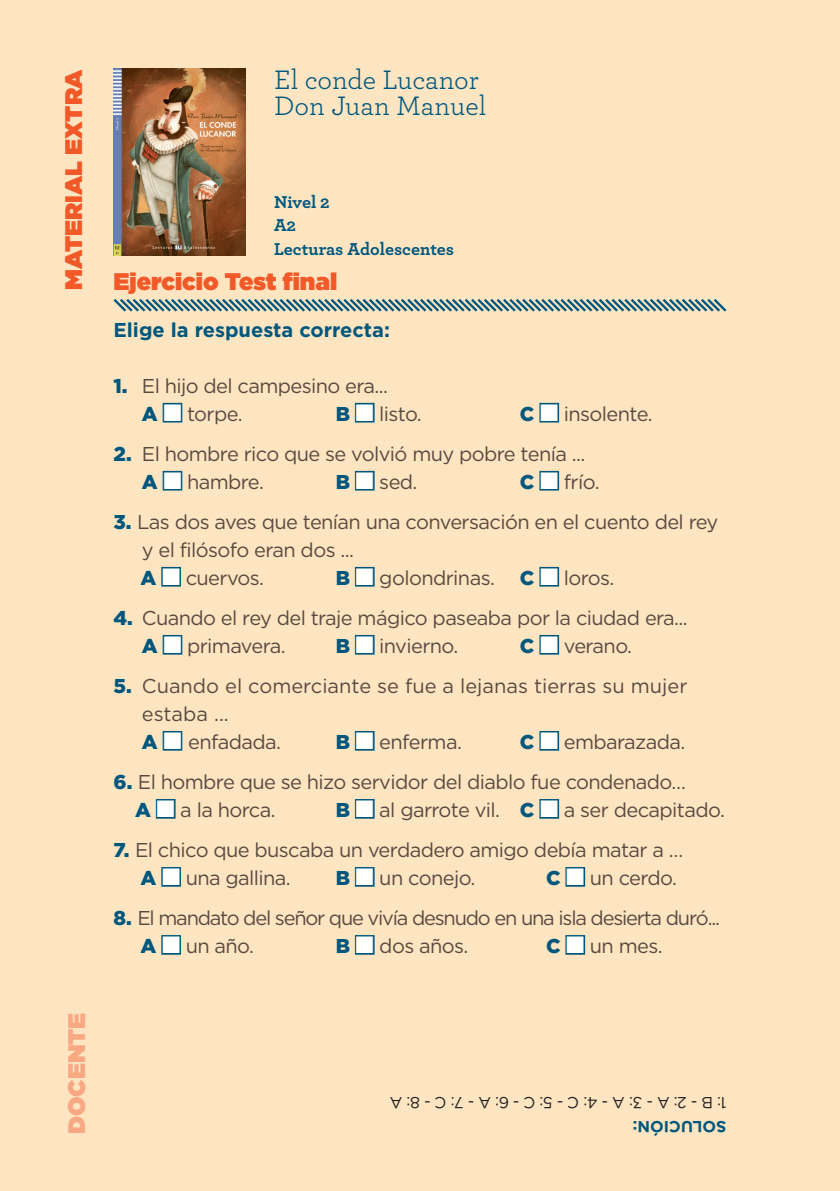
<style>
.page{position:relative;width:840px;height:1191px;background:#fff}
.page>*{position:absolute;margin:0;border:0;box-sizing:border-box;transform-origin:0 0}
.t1{font:28px/25.6px "Archer";color:#00577e}
.t2{font:900 24px "Gotham HTF";color:#f15929}
.t3{font:900 24px "Gotham HTF";color:#f8a983}
.t4{font:20px/28px "Gotham HTF";letter-spacing:-.03em;color:#594a41}
.t5{font:20px/28px "Gotham HTF";color:#594a41}
.t6{font:20px/28px "Gotham HTF";letter-spacing:-.06em;color:#594a41}
.t7{font:700 20px "Gotham HTF";color:#00577e}
.t8{font:700 18px/23.6px "Archer";color:#00577e}
.t9{font:16px "Gotham HTF";color:#231f20}
.t10{font:700 16px "Gotham HTF";color:#00577e}
.s1{font-weight:900;color:#00577e}
.s2{color:#fff}
</style>
<div class="page">
<div style="left:0;top:0;width:839px;height:1191px;background:#fee5c1"></div>
<svg style="left:113px;top:299px;width:614px;height:13px"></svg>
<div style="left:162px;top:403px;width:20px;height:19px;border:3px solid #00577e"></div>
<div style="left:355px;top:403px;width:19px;height:19px;border:3px solid #00577e"></div>
<div style="left:539px;top:403px;width:19px;height:19px;border:3px solid #00577e"></div>
<div style="left:162px;top:471px;width:20px;height:19px;border:3px solid #00577e"></div>
<div style="left:355px;top:471px;width:19px;height:19px;border:3px solid #00577e"></div>
<div style="left:539px;top:471px;width:19px;height:19px;border:3px solid #00577e"></div>
<div style="left:161px;top:567px;width:20px;height:19px;border:3px solid #00577e"></div>
<div style="left:355px;top:567px;width:19px;height:19px;border:3px solid #00577e"></div>
<div style="left:539px;top:567px;width:19px;height:19px;border:3px solid #00577e"></div>
<div style="left:162px;top:635px;width:20px;height:19px;border:3px solid #00577e"></div>
<div style="left:355px;top:635px;width:19px;height:19px;border:3px solid #00577e"></div>
<div style="left:539px;top:635px;width:19px;height:19px;border:3px solid #00577e"></div>
<div style="left:162px;top:731px;width:20px;height:19px;border:3px solid #00577e"></div>
<div style="left:355px;top:731px;width:19px;height:19px;border:3px solid #00577e"></div>
<div style="left:539px;top:731px;width:19px;height:19px;border:3px solid #00577e"></div>
<div style="left:156px;top:799px;width:19px;height:19px;border:3px solid #00577e"></div>
<div style="left:355px;top:799px;width:19px;height:19px;border:3px solid #00577e"></div>
<div style="left:539px;top:799px;width:19px;height:19px;border:3px solid #00577e"></div>
<div style="left:161px;top:867px;width:20px;height:19px;border:3px solid #00577e"></div>
<div style="left:355px;top:867px;width:19px;height:19px;border:3px solid #00577e"></div>
<div style="left:565px;top:867px;width:19px;height:19px;border:3px solid #00577e"></div>
<div style="left:161px;top:935px;width:20px;height:19px;border:3px solid #00577e"></div>
<div style="left:355px;top:935px;width:19px;height:19px;border:3px solid #00577e"></div>
<div style="left:565px;top:935px;width:19px;height:19px;border:3px solid #00577e"></div>
<img style="left:113px;top:68px;width:132px;height:187px">
<p class="t2" style="left:60px;top:290px;width:222px;rotate:-90deg">MATERIAL EXTRA</p>
<p class="t3" style="left:63px;top:1134px;width:123px;rotate:-90deg">DOCENTE</p>
<h1 class="t1" style="left:274px;top:66px;width:214px">El conde Lucanor<br>Don Juan Manuel</h1>
<p class="t8" style="left:274px;top:189px;width:181px">Nivel 2<br>A2<br>Lecturas Adolescentes</p>
<p class="t2" style="left:113px;top:268px;width:225px">Ejercicio Test final</p>
<p class="t7" style="left:113px;top:318px;width:278px">Elige la respuesta correcta:</p>
<p class="t4" style="left:142px;top:372px;width:247px;text-indent:-28px"><span class="s1">1.</span> El hijo del campesino era...<br><span class="s1">A</span> <span class="s2">■</span> torpe.</p>
<p class="t4" style="left:335px;top:400px;width:87px"><span class="s1">B</span> <span class="s2">■</span> listo.</p>
<p class="t4" style="left:519px;top:400px;width:134px"><span class="s1">C</span> <span class="s2">■</span> insolente.</p>
<p class="t4" style="left:142px;top:440px;width:444px;text-indent:-28px"><span class="s1">2.</span> El hombre rico que se volvió muy pobre tenía ...<br><span class="s1">A</span> <span class="s2">■</span> hambre.</p>
<p class="t4" style="left:335px;top:468px;width:83px"><span class="s1">B</span> <span class="s2">■</span> sed.</p>
<p class="t4" style="left:519px;top:468px;width:81px"><span class="s1">C</span> <span class="s2">■</span> frío.</p>
<p class="t4" style="left:140px;top:508px;width:579px;text-indent:-27px"><span class="s1">3.</span> Las dos aves que tenían una conversación en el cuento del rey y el filósofo eran dos ...<br><span class="s1">A</span> <span class="s2">■</span> cuervos.</p>
<p class="t4" style="left:335px;top:564px;width:280px"><span class="s1">B</span> <span class="s2">■</span> golondrinas. <span class="s1">C</span> <span class="s2">■</span> loros.</p>
<p class="t4" style="left:142px;top:604px;width:547px;text-indent:-28px"><span class="s1">4.</span> Cuando el rey del traje mágico paseaba por la ciudad era...<br><span class="s1">A</span> <span class="s2">■</span> primavera.</p>
<p class="t4" style="left:335px;top:632px;width:124px"><span class="s1">B</span> <span class="s2">■</span> invierno.</p>
<p class="t4" style="left:519px;top:632px;width:114px"><span class="s1">C</span> <span class="s2">■</span> verano.</p>
<p class="t5" style="left:142px;top:672px;width:546px;text-indent:-28px"><span class="s1">5.</span> Cuando el comerciante se fue a lejanas tierras su mujer estaba ...<br><span class="s1">A</span> <span class="s2">■</span> enfadada.</p>
<p class="t4" style="left:335px;top:728px;width:128px"><span class="s1">B</span> <span class="s2">■</span> enferma.</p>
<p class="t4" style="left:519px;top:728px;width:167px"><span class="s1">C</span> <span class="s2">■</span> embarazada.</p>
<p class="t4" style="left:135px;top:768px;width:552px;text-indent:-22px"><span class="s1">6.</span> El hombre que se hizo servidor del diablo fue condenado…<br><span class="s1">A</span> <span class="s2">■</span> a la horca.</p>
<p class="t4" style="left:335px;top:796px;width:390px"><span class="s1">B</span> <span class="s2">■</span> al garrote vil. <span class="s1">C</span> <span class="s2">■</span> a ser decapitado.</p>
<p class="t4" style="left:140px;top:836px;width:544px;text-indent:-27px"><span class="s1">7.</span> El chico que buscaba un verdadero amigo debía matar a …<br><span class="s1">A</span> <span class="s2">■</span> una gallina.</p>
<p class="t4" style="left:335px;top:864px;width:141px"><span class="s1">B</span> <span class="s2">■</span> un conejo.</p>
<p class="t4" style="left:545px;top:864px;width:132px"><span class="s1">C</span> <span class="s2">■</span> un cerdo.</p>
<p class="t6" style="left:140px;top:904px;width:580px;text-indent:-27px"><span class="s1">8.</span> El mandato del señor que vivía desnudo en una isla desierta duró...<br><span class="s1">A</span> <span class="s2">■</span> un año.</p>
<p class="t4" style="left:335px;top:932px;width:134px"><span class="s1">B</span> <span class="s2">■</span> dos años.</p>
<p class="t4" style="left:545px;top:932px;width:118px"><span class="s1">C</span> <span class="s2">■</span> un mes.</p>
<p class="t9" style="left:726px;top:1111px;width:338px;rotate:-180deg">1: B - 2: A - 3: A - 4: C - 5: C - 6: A - 7: C - 8: A</p>
<p class="t10" style="left:726px;top:1135px;width:95px;rotate:-180deg">SOLUCIÓN:</p>
</div>
